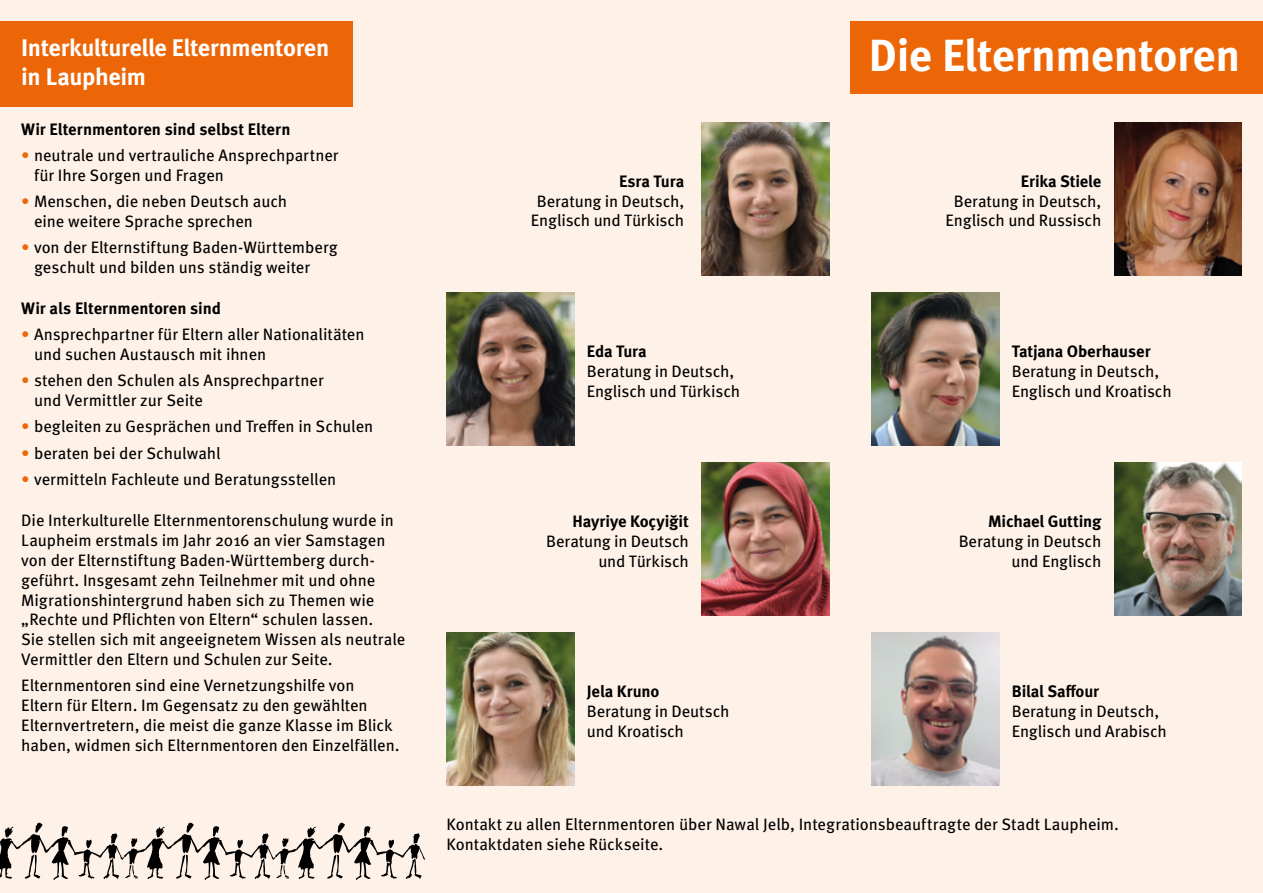
<style>
.page{position:relative;width:1263px;height:893px;background:#fef1e8}
.page>*{position:absolute;margin:0;border:0;box-sizing:border-box;transform-origin:0 0}
.t1{font:700 45px "Meta Pro";letter-spacing:-.015em;color:#fff}
.t2{font:700 24px/28.8px "Meta Pro";letter-spacing:-.02em;color:#fff}
.t3{font:16.5px/19.8px "Meta Pro";letter-spacing:-.005em;color:#000}
.t4{font:700 16.5px "Meta Pro";letter-spacing:-.005em;color:#000}
.s1{color:#ec6608}
</style>
<div class="page">
<svg style="left:0;top:822px;width:425px;height:58px"></svg>
<div style="left:0;top:21px;width:353px;height:85px;background:#ec6608"></div>
<div style="left:850px;top:21px;width:413px;height:73px;background:#ec6608"></div>
<img style="left:446px;top:293px;width:128px;height:153px">
<img style="left:702px;top:463px;width:127px;height:153px">
<img style="left:872px;top:293px;width:127px;height:153px">
<img style="left:1114px;top:463px;width:128px;height:153px">
<img style="left:872px;top:633px;width:127px;height:153px">
<img style="left:1114px;top:123px;width:128px;height:153px">
<img style="left:702px;top:123px;width:127px;height:153px">
<img style="left:446px;top:633px;width:128px;height:153px">
<h2 class="t2" style="left:21px;top:34px;width:310px">Interkulturelle Elternmentoren in Laupheim</h2>
<p class="t4" style="left:21px;top:119px;width:271px">Wir Elternmentoren sind selbst Eltern</p>
<p class="t3" style="left:34px;top:146px;width:306px;text-indent:-13px"><span class="s1">•</span> neutrale und vertrauliche Ansprechpartner für Ihre Sorgen und Fragen</p>
<p class="t3" style="left:34px;top:192px;width:255px;text-indent:-13px"><span class="s1">•</span> Menschen, die neben Deutsch auch eine weitere Sprache sprechen</p>
<p class="t3" style="left:34px;top:238px;width:305px;text-indent:-13px"><span class="s1">•</span> von der Elternstiftung Baden-Württemberg geschult und bilden uns ständig weiter</p>
<p class="t4" style="left:21px;top:298px;width:201px">Wir als Elternmentoren sind</p>
<p class="t3" style="left:34px;top:325px;width:332px;text-indent:-13px"><span class="s1">•</span> Ansprechpartner für Eltern aller Nationalitäten und suchen Austausch mit ihnen</p>
<p class="t3" style="left:34px;top:371px;width:291px;text-indent:-13px"><span class="s1">•</span> stehen den Schulen als Ansprechpartner und Vermittler zur Seite</p>
<p class="t3" style="left:21px;top:417px;width:354px"><span class="s1">•</span> begleiten zu Gesprächen und Treffen in Schulen</p>
<p class="t3" style="left:21px;top:443px;width:201px"><span class="s1">•</span> beraten bei der Schulwahl</p>
<p class="t3" style="left:21px;top:470px;width:317px"><span class="s1">•</span> vermitteln Fachleute und Beratungsstellen</p>
<p class="t3" style="left:21px;top:511px;width:386px">Die Interkulturelle Elternmentorenschulung wurde in Laupheim erstmals im Jahr 2016 an vier Samstagen von der Elternstiftung Baden-Württemberg durch&shy;geführt. Insgesamt zehn Teilnehmer mit und ohne Migrationshintergrund haben sich zu Themen wie „Rechte und Pflichten von Eltern“ schulen lassen.<br>Sie stellen sich mit angeeignetem Wissen als neutrale Vermittler den Eltern und Schulen zur Seite.</p>
<p class="t3" style="left:21px;top:676px;width:380px">Elternmentoren sind eine Vernetzungshilfe von Eltern für Eltern. Im Gegensatz zu den gewählten Elternvertretern, die meist die ganze Klasse im Blick haben, widmen sich Elternmentoren den Einzelfällen.</p>
<p class="t4" style="left:619px;top:171px;width:67px">Esra Tura</p>
<p class="t3" style="left:531px;top:191px;width:155px;text-align:center">Beratung in Deutsch,<br>Englisch und Türkisch</p>
<p class="t4" style="left:587px;top:341px;width:62px">Eda Tura</p>
<p class="t3" style="left:587px;top:362px;width:155px">Beratung in Deutsch,<br>Englisch und Türkisch</p>
<p class="t4" style="left:572px;top:511px;width:118px">Hayriye Koçyiğit</p>
<p class="t3" style="left:546px;top:532px;width:144px;text-align:right">Beratung in Deutsch und Türkisch</p>
<p class="t4" style="left:587px;top:681px;width:74px">Jela Kruno</p>
<p class="t3" style="left:587px;top:702px;width:144px">Beratung in Deutsch und Kroatisch</p>
<h1 class="t1" style="left:869px;top:27px;width:373px">Die Elternmentoren</h1>
<p class="t4" style="left:1021px;top:171px;width:82px">Erika Stiele</p>
<p class="t3" style="left:945px;top:191px;width:157px;text-align:center">Beratung in Deutsch,<br>Englisch und Russisch</p>
<p class="t4" style="left:1012px;top:341px;width:140px">Tatjana Oberhauser</p>
<p class="t3" style="left:1012px;top:362px;width:161px">Beratung in Deutsch,<br>Englisch und Kroatisch</p>
<p class="t4" style="left:988px;top:511px;width:115px">Michael Gutting</p>
<p class="t3" style="left:959px;top:532px;width:144px;text-align:right">Beratung in Deutsch und Englisch</p>
<p class="t4" style="left:1012px;top:681px;width:89px">Bilal Saffour</p>
<p class="t3" style="left:1012px;top:702px;width:157px">Beratung in Deutsch,<br>Englisch und Arabisch</p>
<p class="t3" style="left:446px;top:815px;width:674px">Kontakt zu allen Elternmentoren über Nawal Jelb, Integrationsbeauftragte der Stadt Laupheim.<br>Kontaktdaten siehe Rückseite.</p>
</div>
